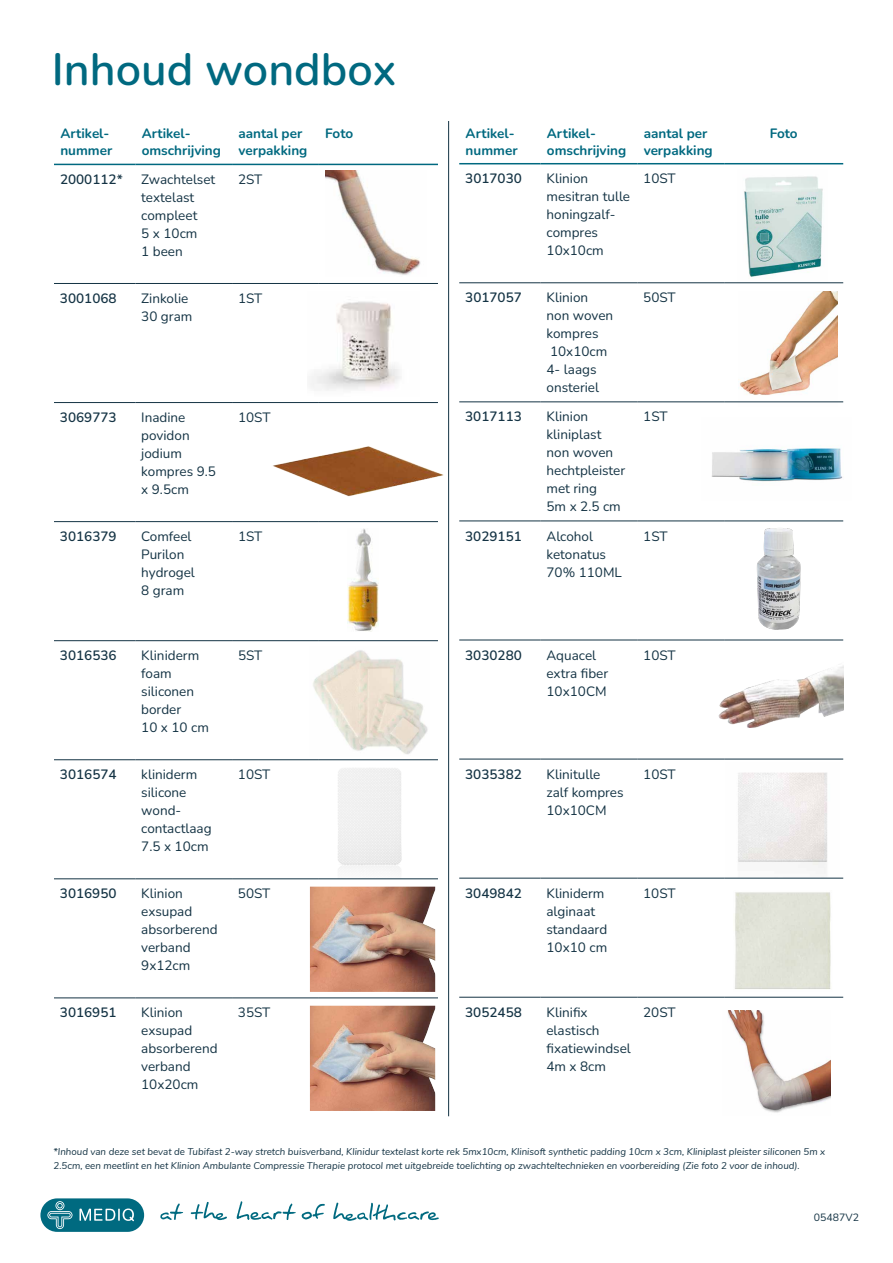
<style>
.page{position:relative;width:893px;height:1263px;background:#fff}
.page>*{position:absolute;margin:0;border:0;box-sizing:border-box;transform-origin:0 0}
.t1{font:600 45px "Nunito";color:#006980}
.t2{font:13.5px/18px "Nunito";color:#143344}
.t3{font:700 13.5px/16.5px "Nunito";color:#006980}
.t4{font:600 13.5px "Nunito";color:#143344}
.t5{font:10.5px "Nunito";color:#143344}
.t6{font:italic 9.75px/13.5px "Nunito";color:#143344}
</style>
<div class="page">
<svg style="left:191px;top:1202px;width:36px;height:18px"></svg>
<svg style="left:160px;top:1203px;width:23px;height:17px"></svg>
<svg style="left:302px;top:1204px;width:23px;height:15px"></svg>
<svg style="left:237px;top:1201px;width:59px;height:19px"></svg>
<svg style="left:333px;top:1202px;width:106px;height:19px"></svg>
<svg style="left:40px;top:1198px;width:105px;height:34px;background:#34889a"></svg>
<div style="left:338px;top:768px;width:64px;height:103px;background:#efefef"></div>
<hr style="left:54px;top:283px;width:81px;height:1px;background:#143344">
<hr style="left:135px;top:283px;width:97px;height:1px;background:#143344">
<hr style="left:232px;top:283px;width:87px;height:1px;background:#143344">
<hr style="left:319px;top:283px;width:119px;height:1px;background:#143344">
<hr style="left:54px;top:402px;width:81px;height:1px;background:#143344">
<hr style="left:135px;top:402px;width:97px;height:1px;background:#143344">
<hr style="left:232px;top:402px;width:87px;height:1px;background:#143344">
<hr style="left:319px;top:402px;width:119px;height:1px;background:#143344">
<hr style="left:54px;top:521px;width:81px;height:1px;background:#143344">
<hr style="left:135px;top:521px;width:97px;height:1px;background:#143344">
<hr style="left:232px;top:521px;width:87px;height:1px;background:#143344">
<hr style="left:319px;top:521px;width:119px;height:1px;background:#143344">
<hr style="left:54px;top:640px;width:81px;height:1px;background:#143344">
<hr style="left:135px;top:640px;width:97px;height:1px;background:#143344">
<hr style="left:232px;top:640px;width:87px;height:1px;background:#143344">
<hr style="left:319px;top:640px;width:119px;height:1px;background:#143344">
<hr style="left:54px;top:759px;width:81px;height:1px;background:#143344">
<hr style="left:135px;top:759px;width:97px;height:1px;background:#143344">
<hr style="left:232px;top:759px;width:87px;height:1px;background:#143344">
<hr style="left:319px;top:759px;width:119px;height:1px;background:#143344">
<hr style="left:54px;top:878px;width:81px;height:1px;background:#143344">
<hr style="left:135px;top:878px;width:97px;height:1px;background:#143344">
<hr style="left:232px;top:878px;width:87px;height:1px;background:#143344">
<hr style="left:319px;top:878px;width:119px;height:1px;background:#143344">
<hr style="left:54px;top:997px;width:81px;height:1px;background:#143344">
<hr style="left:135px;top:997px;width:97px;height:1px;background:#143344">
<hr style="left:232px;top:997px;width:87px;height:1px;background:#143344">
<hr style="left:319px;top:997px;width:119px;height:1px;background:#143344">
<hr style="left:54px;top:164px;width:81px;height:1px;background:#006980">
<hr style="left:135px;top:164px;width:97px;height:1px;background:#006980">
<hr style="left:232px;top:164px;width:87px;height:1px;background:#006980">
<hr style="left:319px;top:164px;width:119px;height:1px;background:#006980">
<img style="left:310px;top:301px;width:91px;height:90px">
<img style="left:348px;top:528px;width:31px;height:104px">
<img style="left:325px;top:171px;width:96px;height:104px">
<img style="left:313px;top:650px;width:115px;height:104px">
<img style="left:310px;top:887px;width:125px;height:105px">
<img style="left:310px;top:1006px;width:125px;height:105px">
<img style="left:711px;top:448px;width:132px;height:34px">
<img style="left:703px;top:666px;width:140px;height:93px">
<img style="left:744px;top:176px;width:79px;height:101px">
<img style="left:738px;top:291px;width:99px;height:112px">
<img style="left:738px;top:772px;width:89px;height:102px">
<div style="left:735px;top:892px;width:96px;height:97px;background:#e1e3d8"></div>
<img style="left:727px;top:1011px;width:104px;height:102px">
<img style="left:757px;top:528px;width:44px;height:102px">
<hr style="left:459px;top:282px;width:82px;height:1px;background:#143344">
<hr style="left:541px;top:282px;width:96px;height:1px;background:#143344">
<hr style="left:637px;top:282px;width:87px;height:1px;background:#143344">
<hr style="left:724px;top:282px;width:119px;height:1px;background:#143344">
<hr style="left:459px;top:401px;width:82px;height:1px;background:#143344">
<hr style="left:541px;top:401px;width:96px;height:1px;background:#143344">
<hr style="left:637px;top:401px;width:87px;height:1px;background:#143344">
<hr style="left:724px;top:401px;width:119px;height:1px;background:#143344">
<hr style="left:459px;top:520px;width:82px;height:1px;background:#143344">
<hr style="left:541px;top:520px;width:96px;height:1px;background:#143344">
<hr style="left:637px;top:520px;width:87px;height:1px;background:#143344">
<hr style="left:724px;top:520px;width:119px;height:1px;background:#143344">
<hr style="left:459px;top:640px;width:82px;height:1px;background:#143344">
<hr style="left:541px;top:640px;width:96px;height:1px;background:#143344">
<hr style="left:637px;top:640px;width:87px;height:1px;background:#143344">
<hr style="left:724px;top:640px;width:119px;height:1px;background:#143344">
<hr style="left:459px;top:759px;width:82px;height:1px;background:#143344">
<hr style="left:541px;top:759px;width:96px;height:1px;background:#143344">
<hr style="left:637px;top:759px;width:87px;height:1px;background:#143344">
<hr style="left:724px;top:759px;width:119px;height:1px;background:#143344">
<hr style="left:459px;top:878px;width:82px;height:1px;background:#143344">
<hr style="left:541px;top:878px;width:96px;height:1px;background:#143344">
<hr style="left:637px;top:878px;width:87px;height:1px;background:#143344">
<hr style="left:724px;top:878px;width:119px;height:1px;background:#143344">
<hr style="left:459px;top:997px;width:82px;height:1px;background:#143344">
<hr style="left:541px;top:997px;width:96px;height:1px;background:#143344">
<hr style="left:637px;top:997px;width:87px;height:1px;background:#143344">
<hr style="left:724px;top:997px;width:119px;height:1px;background:#143344">
<hr style="left:459px;top:163px;width:82px;height:1px;background:#006980">
<hr style="left:541px;top:163px;width:96px;height:1px;background:#006980">
<hr style="left:637px;top:163px;width:87px;height:1px;background:#006980">
<hr style="left:724px;top:163px;width:119px;height:1px;background:#006980">
<hr style="left:448px;top:121px;width:1px;height:995px;background:#143344">
<img style="left:272px;top:446px;width:172px;height:51px">
<h1 class="t1" style="left:52px;top:38px;width:346px">Inhoud wondbox</h1>
<p class="t3" style="left:60px;top:125px;width:54px">Artikel&shy;nummer</p>
<p class="t3" style="left:142px;top:125px;width:81px">Artikel&shy;omschrijving</p>
<p class="t3" style="left:238px;top:125px;width:71px">aantal per verpakking</p>
<p class="t3" style="left:325px;top:125px;width:29px">Foto</p>
<p class="t4" style="left:60px;top:170px;width:64px">2000112*</p>
<p class="t2" style="left:141px;top:170px;width:76px">Zwachtelset textelast compleet<br>5 x 10cm<br>1 been</p>
<p class="t2" style="left:238px;top:170px;width:26px">2ST</p>
<p class="t4" style="left:60px;top:289px;width:58px">3001068</p>
<p class="t2" style="left:141px;top:289px;width:53px">Zinkolie<br>30 gram</p>
<p class="t2" style="left:238px;top:289px;width:26px">1ST</p>
<p class="t4" style="left:60px;top:408px;width:58px">3069773</p>
<p class="t2" style="left:141px;top:408px;width:76px">Inadine povidon jodium kompres 9.5 x 9.5cm</p>
<p class="t2" style="left:238px;top:408px;width:34px">10ST</p>
<p class="t4" style="left:60px;top:527px;width:58px">3016379</p>
<p class="t2" style="left:141px;top:527px;width:55px">Comfeel<br>Purilon hydrogel<br>8 gram</p>
<p class="t2" style="left:238px;top:527px;width:26px">1ST</p>
<p class="t4" style="left:60px;top:646px;width:58px">3016536</p>
<p class="t2" style="left:141px;top:646px;width:69px">Kliniderm foam siliconen border<br>10 x 10 cm</p>
<p class="t2" style="left:238px;top:646px;width:26px">5ST</p>
<p class="t4" style="left:60px;top:765px;width:58px">3016574</p>
<p class="t2" style="left:141px;top:765px;width:72px">kliniderm silicone wond&shy;contactlaag<br>7.5 x 10cm</p>
<p class="t2" style="left:238px;top:765px;width:34px">10ST</p>
<p class="t4" style="left:60px;top:884px;width:58px">3016950</p>
<p class="t2" style="left:141px;top:884px;width:78px">Klinion exsupad absorberend verband<br>9x12cm</p>
<p class="t2" style="left:238px;top:884px;width:34px">50ST</p>
<p class="t4" style="left:60px;top:1003px;width:58px">3016951</p>
<p class="t2" style="left:141px;top:1003px;width:78px">Klinion exsupad absorberend verband<br>10x20cm</p>
<p class="t2" style="left:238px;top:1003px;width:34px">35ST</p>
<p class="t3" style="left:466px;top:125px;width:54px">Artikel&shy;nummer</p>
<p class="t3" style="left:547px;top:125px;width:81px">Artikel&shy;omschrijving</p>
<p class="t3" style="left:644px;top:125px;width:71px">aantal per verpakking</p>
<p class="t3" style="left:770px;top:125px;width:29px">Foto</p>
<p class="t4" style="left:465px;top:169px;width:58px">3017030</p>
<p class="t2" style="left:547px;top:169px;width:85px">Klinion mesitran tulle honingzalf&shy;compres<br>10x10cm</p>
<p class="t2" style="left:643px;top:169px;width:34px">10ST</p>
<p class="t4" style="left:465px;top:288px;width:58px">3017057</p>
<p class="t2" style="left:547px;top:288px;width:68px">Klinion non woven kompres<br>10x10cm<br>4- laags onsteriel</p>
<p class="t2" style="left:643px;top:288px;width:34px">50ST</p>
<p class="t4" style="left:465px;top:407px;width:58px">3017113</p>
<p class="t2" style="left:546px;top:407px;width:80px">Klinion kliniplast non woven hechtpleister met ring<br>5m x 2.5 cm</p>
<p class="t2" style="left:643px;top:407px;width:26px">1ST</p>
<p class="t4" style="left:465px;top:526px;width:58px">3029151</p>
<p class="t2" style="left:546px;top:526px;width:77px">Alcohol ketonatus<br>70% 110ML</p>
<p class="t2" style="left:643px;top:526px;width:26px">1ST</p>
<p class="t4" style="left:465px;top:645px;width:58px">3030280</p>
<p class="t2" style="left:546px;top:645px;width:63px">Aquacel extra fiber<br>10x10CM</p>
<p class="t2" style="left:643px;top:645px;width:34px">10ST</p>
<p class="t4" style="left:465px;top:765px;width:58px">3035382</p>
<p class="t2" style="left:546px;top:764px;width:79px">Klinitulle zalf kompres<br>10x10CM</p>
<p class="t2" style="left:643px;top:764px;width:34px">10ST</p>
<p class="t4" style="left:465px;top:884px;width:58px">3049842</p>
<p class="t2" style="left:546px;top:883px;width:62px">Kliniderm alginaat standaard<br>10x10 cm</p>
<p class="t2" style="left:643px;top:883px;width:34px">10ST</p>
<p class="t4" style="left:465px;top:1003px;width:58px">3052458</p>
<p class="t2" style="left:546px;top:1002px;width:86px">Klinifix elastisch fixatiewindsel<br>4m x 8cm</p>
<p class="t2" style="left:643px;top:1002px;width:34px">20ST</p>
<p class="t6" style="left:54px;top:1144px;width:773px">*Inhoud van deze set bevat de Tubifast 2-way stretch buisverband, Klinidur textelast korte rek 5mx10cm, Klinisoft synthetic padding 10cm x 3cm, Kliniplast pleister siliconen 5m x<br>2.5cm, een meetlint en het Klinion Ambulante Compressie Therapie protocol met uitgebreide toelichting op zwachteltechnieken en voorbereiding (Zie foto 2 voor de inhoud).</p>
<p class="t5" style="left:814px;top:1210px;width:47px">05487V2</p>
</div>
